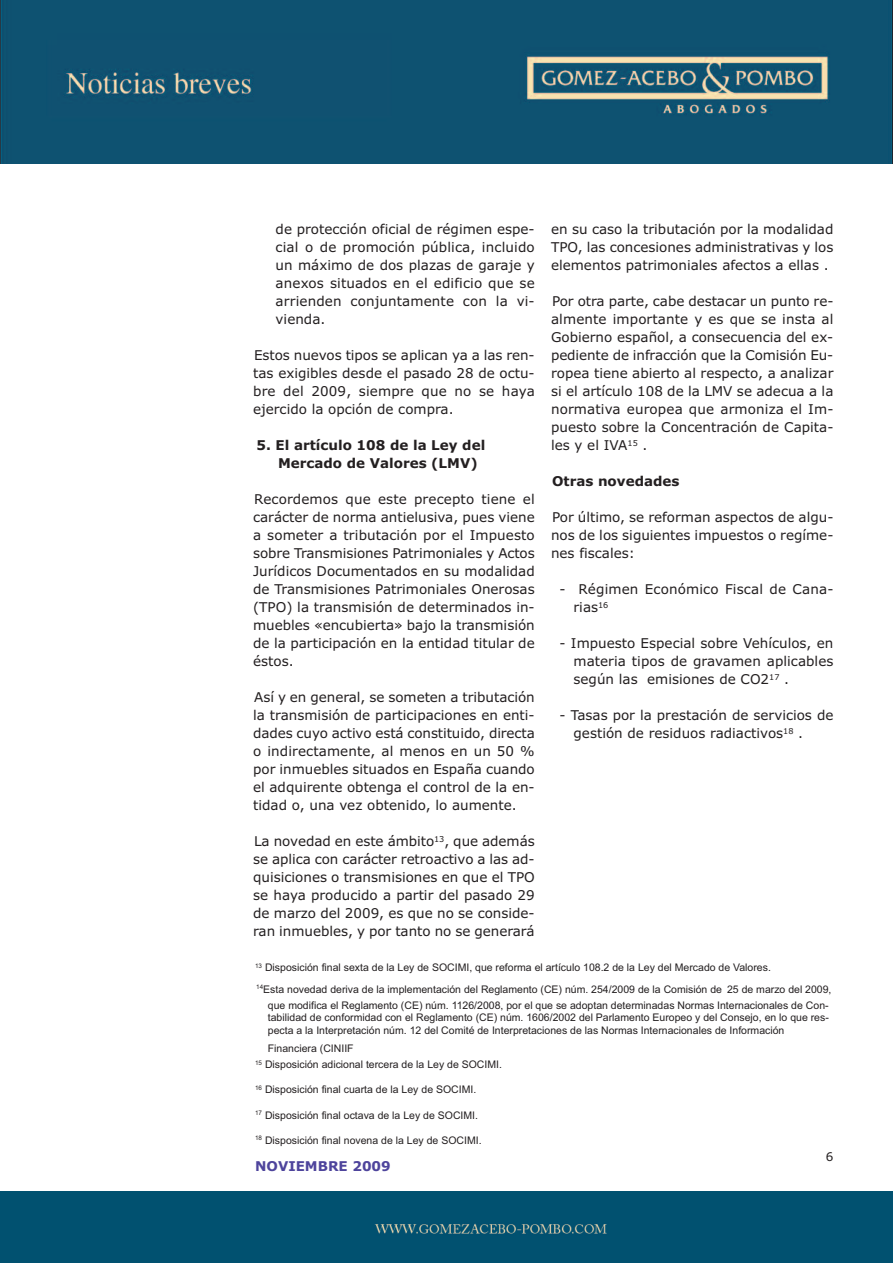
<style>
.page{position:relative;width:893px;height:1263px;background:#fff}
.page>*{position:absolute;margin:0;border:0;box-sizing:border-box;transform-origin:0 0}
.t1{font:13.5px/18px "Verdana";color:#231f20;text-align:justify}
.t2{font:700 13.5px/18px "Verdana";color:#231f20}
.t3{font:700 13.5px "Verdana";color:#4e449c}
.t4{font:12px "Verdana";color:#231f20}
.t5{font:10.5px/12.6px "Arial";color:#231f20}
</style>
<div class="page">
<div style="left:0;top:1191px;width:893px;height:72px;background:#015170"></div>
<img style="left:0;top:0;width:893px;height:163px">
<p class="t1" style="left:276px;top:220px;width:261px">de protección oficial de régimen espe&shy;cial o de promoción pública, incluido un máximo de dos plazas de garaje y anexos situados en el edificio que se arrienden conjuntamente con la vi&shy;vienda.</p>
<p class="t1" style="left:253px;top:346px;width:283px">Estos nuevos tipos se aplican ya a las ren&shy;tas exigibles desde el pasado 28 de octu&shy;bre del 2009, siempre que no se haya ejercido la opción de compra.</p>
<p class="t2" style="left:278px;top:436px;width:209px;text-indent:-21px">5. El artículo 108 de la Ley del<br>Mercado de Valores (LMV)</p>
<p class="t1" style="left:253px;top:490px;width:283px">Recordemos que este precepto tiene el carácter de norma antielusiva, pues viene a someter a tributación por el Impuesto sobre Transmisiones Patrimoniales y Actos Jurídicos Documentados en su modalidad de Transmisiones Patrimoniales Onerosas (TPO) la transmisión de determinados in&shy;muebles «encubierta» bajo la transmisión de la participación en la entidad titular de éstos.</p>
<p class="t1" style="left:253px;top:688px;width:283px">Así y en general, se someten a tributación la transmisión de participaciones en enti&shy;dades cuyo activo está constituido, directa o indirectamente, al menos en un 50 % por inmuebles situados en España cuando el adquirente obtenga el control de la en&shy;tidad o, una vez obtenido, lo aumente.</p>
<p class="t1" style="left:253px;top:832px;width:283px">La novedad en este ámbito<sup>13</sup>, que además se aplica con carácter retroactivo a las ad&shy;quisiciones o transmisiones en que el TPO se haya producido a partir del pasado 29 de marzo del 2009, es que no se conside&shy;ran inmuebles, y por tanto no se generará</p>
<p class="t1" style="left:551px;top:220px;width:284px">en su caso la tributación por la modalidad TPO, las concesiones administrativas y los elementos patrimoniales afectos a ellas .</p>
<p class="t1" style="left:551px;top:292px;width:284px">Por otra parte, cabe destacar un punto re&shy;almente importante y es que se insta al Gobierno español, a consecuencia del ex&shy;pediente de infracción que la Comisión Eu&shy;ropea tiene abierto al respecto, a analizar si el artículo 108 de la LMV se adecua a la normativa europea que armoniza el Im&shy;puesto sobre la Concentración de Capita&shy;les y el IVA<sup>15</sup> .</p>
<p class="t2" style="left:552px;top:472px;width:129px">Otras novedades</p>
<p class="t1" style="left:551px;top:508px;width:284px">Por último, se reforman aspectos de algu&shy;nos de los siguientes impuestos o regíme&shy;nes fiscales:</p>
<p class="t1" style="left:574px;top:580px;width:261px;text-indent:-14px">- Régimen Económico Fiscal de Cana&shy;rias<sup>16</sup></p>
<p class="t1" style="left:574px;top:634px;width:261px;text-indent:-14px">- Impuesto Especial sobre Vehículos, en materia tipos de gravamen aplicables según las emisiones de CO2<sup>17</sup> .</p>
<p class="t1" style="left:574px;top:706px;width:261px;text-indent:-14px">- Tasas por la prestación de servicios de gestión de residuos radiactivos<sup>18</sup> .</p>
<p class="t5" style="left:255px;top:957px;width:578px;line-height:21.6px"><sup>13</sup> Disposición final sexta de la Ley de SOCIMI, que reforma el artículo 108.2 de la Ley del Mercado de Valores.<br><sup>14</sup>Esta novedad deriva de la implementación del Reglamento (CE) núm. 254/2009 de la Comisión de 25 de marzo del 2009,</p>
<p class="t5" style="left:268px;top:999px;width:562px;text-align:justify">que modifica el Reglamento (CE) núm. 1126/2008, por el que se adoptan determinadas Normas Internacionales de Con&shy;tabilidad de conformidad con el Reglamento (CE) núm. 1606/2002 del Parlamento Europeo y del Consejo, en lo que res&shy;pecta a la Interpretación núm. 12 del Comité de Interpretaciones de las Normas Internacionales de Información</p>
<p class="t5" style="left:255px;top:1040px;width:248px;line-height:16.2px;text-indent:13px">Financiera (CINIIF<br><sup>15</sup> Disposición adicional tercera de la Ley de SOCIMI.</p>
<p class="t5" style="left:255px;top:1083px;width:223px"><sup>16</sup> Disposición final cuarta de la Ley de SOCIMI.</p>
<p class="t5" style="left:255px;top:1109px;width:224px"><sup>17</sup> Disposición final octava de la Ley de SOCIMI.</p>
<p class="t5" style="left:255px;top:1134px;width:228px"><sup>18</sup> Disposición final novena de la Ley de SOCIMI.</p>
<p class="t3" style="left:255px;top:1159px;width:137px">NOVIEMBRE 2009</p>
<p class="t4" style="left:826px;top:1150px;width:9px">6</p>
</div>
